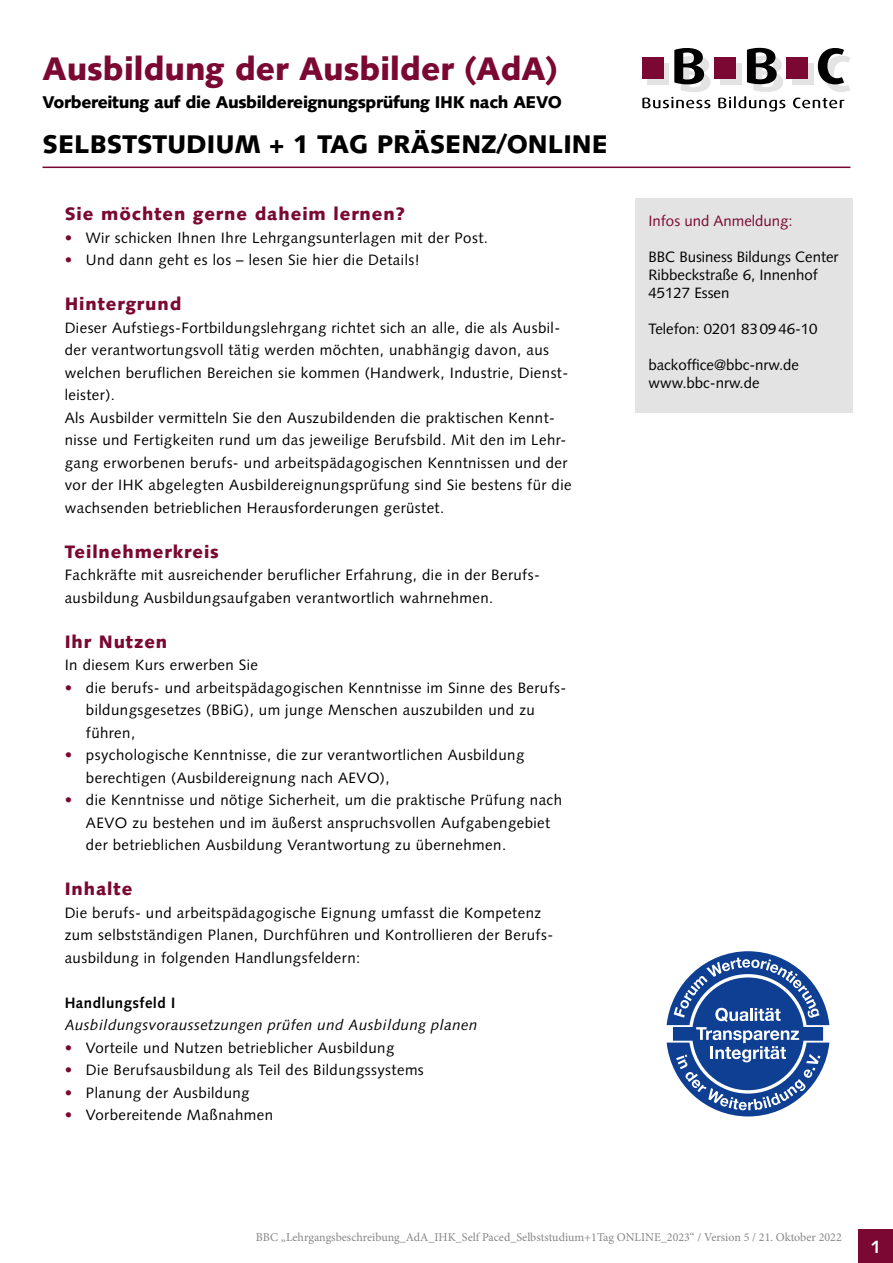
<style>
.page{position:relative;width:893px;height:1263px;background:#fff}
.page>*{position:absolute;margin:0;border:0;box-sizing:border-box;transform-origin:0 0}
.t1{font:900 32.55px "Syntax LT Std";color:#7b0832}
.t2{font:900 25.5px "Syntax LT Std";color:#000}
.t3{font:900 18px "Syntax LT Std";letter-spacing:.05em;color:#7b0832}
.t4{font:700 18px "Syntax LT Std";color:#fff}
.t5{font:900 16.95px "Syntax LT Std";letter-spacing:-.02em;color:#000}
.t6{font:15px/22.5px "Syntax LT Std";letter-spacing:.03em;color:#000}
.t7{font:15px/18px "Syntax LT Std";color:#000}
.t8{font:italic 15px "Syntax LT Std";letter-spacing:.03em;color:#000}
.t9{font:15px "Syntax LT Std";color:#7b0832}
.t10{font:700 15px "Syntax LT Std";letter-spacing:.03em;color:#000}
.t11{font:12px "Minion Pro";color:#878786}
.s1{font-weight:700;color:#7b0832}
</style>
<div class="page">
<svg style="left:793px;top:98px;width:51px;height:10px"></svg>
<div style="left:792px;top:63px;width:22px;height:22px;background:#e3e3e3"></div>
<div style="left:714px;top:57px;width:22px;height:21px;background:#7b0832"></div>
<svg style="left:642px;top:48px;width:68px;height:60px"></svg>
<svg style="left:718px;top:48px;width:67px;height:64px"></svg>
<svg style="left:818px;top:48px;width:32px;height:44px"></svg>
<div style="left:786px;top:57px;width:22px;height:21px;background:#7b0832"></div>
<div style="left:642px;top:57px;width:21px;height:21px;background:#7b0832"></div>
<hr style="left:43px;top:167px;width:807px;height:1px;background:#7b0832">
<div style="left:859px;top:1229px;width:34px;height:34px;background:#7b0832"></div>
<div style="left:636px;top:198px;width:217px;height:214px;background:#e3e3e3"></div>
<svg style="left:667px;top:951px;width:162px;height:165px"></svg>
<h1 class="t1" style="left:43px;top:50px;width:517px">Ausbildung der Ausbilder (AdA)</h1>
<p class="t5" style="left:43px;top:92px;width:521px">Vorbereitung auf die Ausbildereignungsprüfung IHK nach AEVO</p>
<h2 class="t2" style="left:43px;top:129px;width:567px">SELBSTSTUDIUM + 1 TAG PRÄSENZ/ONLINE</h2>
<p class="t3" style="left:65px;top:203px;width:342px">Sie möchten gerne daheim lernen?</p>
<p class="t6" style="left:65px;top:226px;width:425px"><span class="s1">•</span> Wir schicken Ihnen Ihre Lehrgangsunterlagen mit der Post.</p>
<p class="t6" style="left:65px;top:249px;width:357px"><span class="s1">•</span> Und dann geht es los – lesen Sie hier die Details!</p>
<p class="t3" style="left:65px;top:293px;width:118px">Hintergrund</p>
<p class="t6" style="left:65px;top:316px;width:508px">Dieser Aufstiegs-Fortbildungslehrgang richtet sich an alle, die als Ausbil&shy;der verantwortungsvoll tätig werden möchten, unabhängig davon, aus welchen beruflichen Bereichen sie kommen (Handwerk, Industrie, Dienst&shy;leister).<br>Als Ausbilder vermitteln Sie den Auszubildenden die praktischen Kennt&shy;nisse und Fertigkeiten rund um das jeweilige Berufsbild. Mit den im Lehr&shy;gang erworbenen berufs- und arbeitspädagogischen Kenntnissen und der vor der IHK abgelegten Ausbildereignungsprüfung sind Sie bestens für die wachsenden betrieblichen Herausforderungen gerüstet.</p>
<p class="t3" style="left:65px;top:541px;width:156px">Teilnehmerkreis</p>
<p class="t6" style="left:65px;top:564px;width:474px">Fachkräfte mit ausreichender beruflicher Erfahrung, die in der Berufs&shy;ausbildung Ausbildungsaufgaben verantwortlich wahrnehmen.</p>
<p class="t3" style="left:65px;top:631px;width:104px">Ihr Nutzen</p>
<p class="t6" style="left:65px;top:654px;width:195px">In diesem Kurs erwerben Sie</p>
<p class="t6" style="left:86px;top:676px;width:480px;text-indent:-21px"><span class="s1">•</span> die berufs- und arbeitspädagogischen Kenntnisse im Sinne des Berufs&shy;bildungsgesetzes (BBiG), um junge Menschen auszubilden und zu führen,</p>
<p class="t6" style="left:86px;top:744px;width:440px;text-indent:-21px"><span class="s1">•</span> psychologische Kenntnisse, die zur verantwortlichen Ausbildung berechtigen (Ausbildereignung nach AEVO),</p>
<p class="t6" style="left:86px;top:789px;width:478px;text-indent:-21px"><span class="s1">•</span> die Kenntnisse und nötige Sicherheit, um die praktische Prüfung nach<br>AEVO zu bestehen und im äußerst anspruchsvollen Aufgabengebiet der betrieblichen Ausbildung Verantwortung zu übernehmen.</p>
<p class="t3" style="left:65px;top:878px;width:69px">Inhalte</p>
<p class="t6" style="left:65px;top:901px;width:488px">Die berufs- und arbeitspädagogische Eignung umfasst die Kompetenz zum selbstständigen Planen, Durchführen und Kontrollieren der Berufs&shy;ausbildung in folgenden Handlungsfeldern:</p>
<p class="t10" style="left:65px;top:994px;width:112px">Handlungsfeld I</p>
<p class="t8" style="left:65px;top:1016px;width:414px">Ausbildungsvoraussetzungen prüfen und Ausbildung planen</p>
<p class="t6" style="left:65px;top:1036px;width:331px"><span class="s1">•</span> Vorteile und Nutzen betrieblicher Ausbildung</p>
<p class="t6" style="left:65px;top:1059px;width:361px"><span class="s1">•</span> Die Berufsausbildung als Teil des Bildungssystems</p>
<p class="t6" style="left:65px;top:1081px;width:186px"><span class="s1">•</span> Planung der Ausbildung</p>
<p class="t6" style="left:65px;top:1104px;width:210px"><span class="s1">•</span> Vorbereitende Maßnahmen</p>
<p class="t9" style="left:648px;top:212px;width:146px">Infos und Anmeldung:</p>
<p class="t7" style="left:648px;top:248px;width:192px">BBC Business Bildungs Center<br>Ribbeckstraße 6, Innenhof<br>45127 Essen</p>
<p class="t7" style="left:648px;top:320px;width:171px">Telefon: 0201 830946-10</p>
<p class="t7" style="left:648px;top:356px;width:152px">backoffice@bbc-nrw.de www.bbc-nrw.de</p>
<p class="t11" style="left:256px;top:1229px;width:587px">BBC „Lehrgangsbeschreibung_AdA_IHK_Self Paced_Selbststudium+1Tag ONLINE_2023“ / Version 5 / 21. Oktober 2022</p>
<p class="t4" style="left:871px;top:1236px;width:12px">1</p>
</div>
